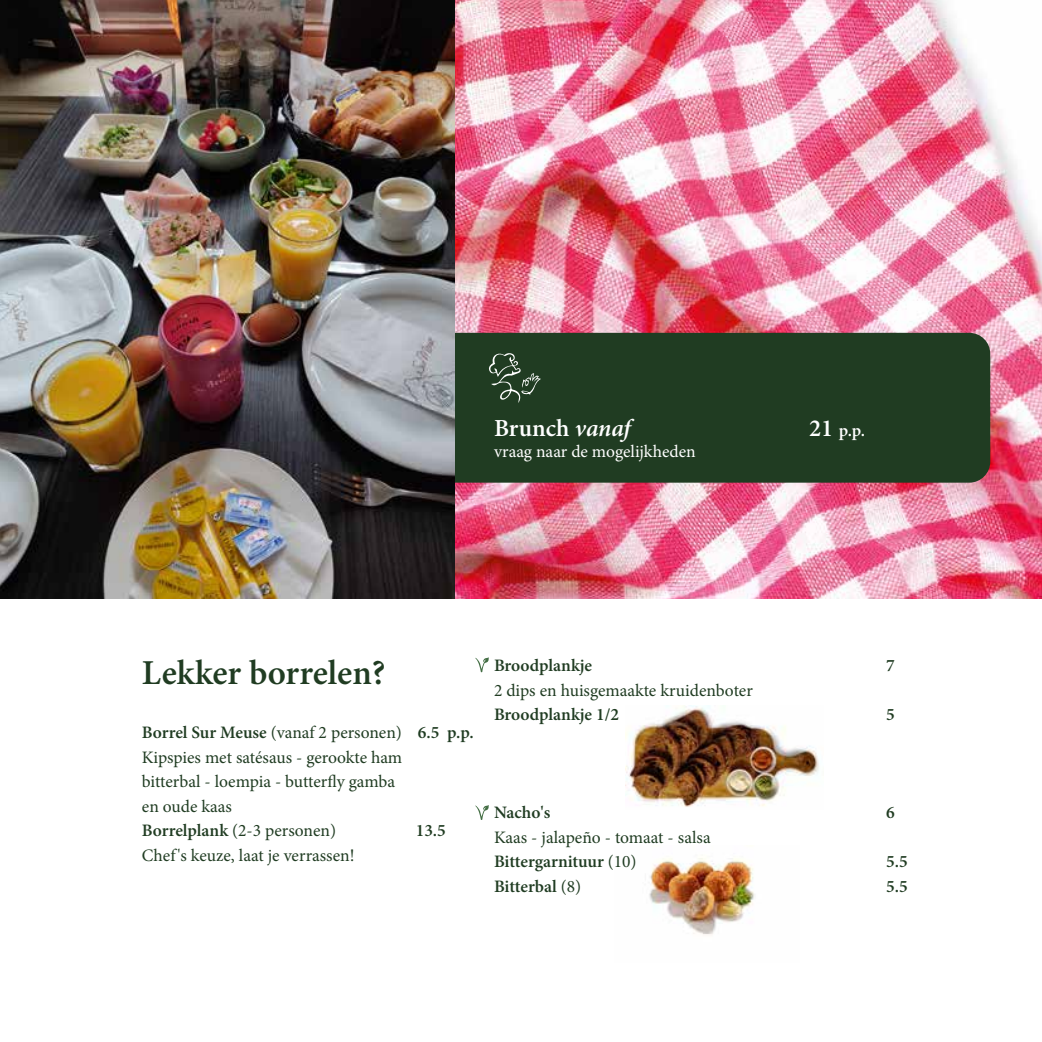
<style>
.page{position:relative;width:1042px;height:1042px;background:#fff}
.page>*{position:absolute;margin:0;border:0;box-sizing:border-box;transform-origin:0 0}
.t1{font:600 35px "Minion Pro";letter-spacing:-.005em;color:#203c22}
.t2{font:600 24.5px "Minion Pro";color:#fff}
.t3{font:17.5px/24.5px "Minion Pro";color:#203c22}
.t4{font:600 17.5px "Minion Pro";letter-spacing:-.005em;color:#203c22}
.t5{font:17.5px "Minion Pro";color:#fff}
.t6{font:600 17.5px "Minion Pro";color:#fff}
.s1{font-style:italic}
.s2{font-size:24.5px}
.s3{font-weight:600}
.s4{font-weight:400}
</style>
<div class="page">
<img style="left:455px;top:0;width:587px;height:599px">
<img style="left:649px;top:858px;width:106px;height:77px">
<div style="left:127px;top:333px;width:863px;height:150px;background:#203c22;border-radius:21px"></div>
<svg style="left:489px;top:353px;width:52px;height:50px"></svg>
<img style="left:625px;top:706px;width:194px;height:101px">
<svg style="left:475px;top:805px;width:14px;height:15px"></svg>
<svg style="left:475px;top:657px;width:14px;height:15px"></svg>
<img style="left:0;top:0;width:455px;height:599px">
<h2 class="t2" style="left:494px;top:411px;width:138px">Brunch <span class="s1">vanaf</span></h2>
<p class="t6" style="left:809px;top:418px;width:58px"><span class="s2">21</span> p.p.</p>
<p class="t5" style="left:494px;top:440px;width:203px">vraag naar de mogelijkheden</p>
<h1 class="t1" style="left:142px;top:648px;width:245px">Lekker borrelen?</h1>
<p class="t4" style="left:494px;top:653px;width:100px">Broodplankje</p>
<p class="t4" style="left:886px;top:653px;width:10px">7</p>
<p class="t3" style="left:494px;top:678px;width:260px">2 dips en huisgemaakte kruidenboter</p>
<p class="t4" style="left:494px;top:702px;width:127px">Broodplankje 1/2</p>
<p class="t4" style="left:886px;top:702px;width:10px">5</p>
<p class="t3" style="left:142px;top:720px;width:333px"><span class="s3">Borrel Sur Meuse</span> (vanaf 2 personen) <span class="s3">6.5 p.p.<br></span>Kipspies met satésaus - gerookte ham<br>bitterbal - loempia - butterfly gamba<br>en oude kaas<br><span class="s3">Borrelplank</span> (2-3 personen)</p>
<p class="t4" style="left:494px;top:800px;width:58px">Nacho's</p>
<p class="t4" style="left:886px;top:800px;width:10px">6</p>
<p class="t3" style="left:494px;top:825px;width:218px">Kaas - jalapeño - tomaat - salsa<br><span class="s3">Bittergarnituur</span> (10)</p>
<p class="t4" style="left:416px;top:818px;width:32px">13.5</p>
<p class="t3" style="left:142px;top:843px;width:214px">Chef 's keuze, laat je verrassen!</p>
<p class="t4" style="left:886px;top:849px;width:23px">5.5</p>
<p class="t4" style="left:494px;top:874px;width:89px">Bitterbal <span class="s4">(8)</span></p>
<p class="t4" style="left:886px;top:874px;width:23px">5.5</p>
</div>
